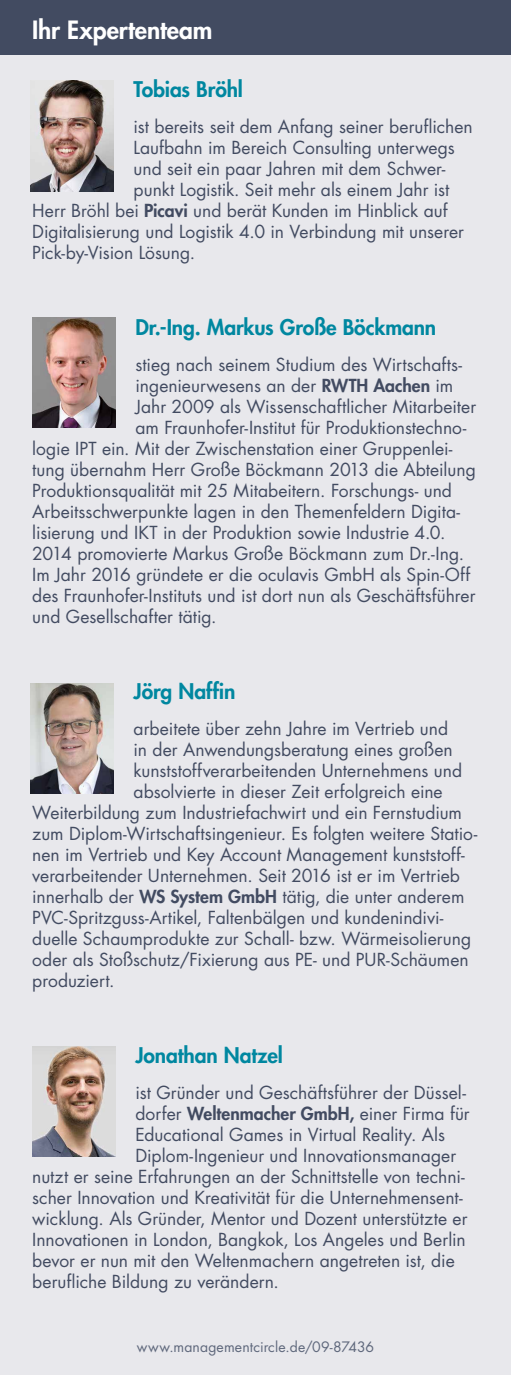
<style>
.page{position:relative;width:511px;height:1375px;background:#fff}
.page>*{position:absolute;margin:0;border:0;box-sizing:border-box;transform-origin:0 0}
.t1{font:800 24.5px "Futura Std";color:#fff}
.t2{font:800 21px "Futura Std";letter-spacing:-.005em;color:#0087a0}
.t3{font:17.5px "Futura Std";color:#424b61}
.t4{font:14px "Futura Std";letter-spacing:.01em;color:#5f687c}
.s1{font-weight:800}
</style>
<div class="page">
<div style="left:0;top:36px;width:511px;height:1338px;background:#e8e8ec"></div>
<div style="left:0;top:0;width:511px;height:55px;background:#424b61"></div>
<img style="left:30px;top:683px;width:84px;height:110px">
<img style="left:32px;top:1046px;width:84px;height:110px">
<img style="left:32px;top:317px;width:84px;height:111px">
<img style="left:30px;top:81px;width:84px;height:110px">
<h1 class="t1" style="left:32px;top:14px;width:182px">Ihr Expertenteam</h1>
<p class="t2" style="left:134px;top:76px;width:111px">Tobias Bröhl</p>
<p class="t3" style="left:134px;top:115px;width:341px">ist bereits seit dem Anfang seiner beruflichen</p>
<p class="t3" style="left:134px;top:136px;width:323px">Laufbahn im Bereich Consulting unterwegs</p>
<p class="t3" style="left:134px;top:157px;width:313px">und seit ein paar Jahren mit dem Schwer-</p>
<p class="t3" style="left:134px;top:178px;width:317px">punkt Logistik. Seit mehr als einem Jahr ist</p>
<p class="t3" style="left:32px;top:199px;width:417px">Herr Bröhl bei <span class="s1">Picavi</span> und berät Kunden im Hinblick auf</p>
<p class="t3" style="left:32px;top:220px;width:433px">Digitalisierung und Logistik 4.0 in Verbindung mit unserer</p>
<p class="t3" style="left:32px;top:241px;width:165px">Pick-by-Vision Lösung.</p>
<p class="t2" style="left:135px;top:313px;width:302px">Dr.-Ing. Markus Große Böckmann</p>
<p class="t3" style="left:135px;top:353px;width:328px">stieg nach seinem Studium des Wirtschafts-</p>
<p class="t3" style="left:135px;top:374px;width:319px">ingenieurwesens an der <span class="s1">RWTH Aachen</span> im</p>
<p class="t3" style="left:135px;top:395px;width:342px">Jahr 2009 als Wissenschaftlicher Mitarbeiter</p>
<p class="t3" style="left:135px;top:416px;width:333px">am Fraunhofer-Institut für Produktionstechno-</p>
<p class="t3" style="left:32px;top:437px;width:422px">logie IPT ein. Mit der Zwischenstation einer Gruppenlei-</p>
<p class="t3" style="left:32px;top:458px;width:445px">tung übernahm Herr Große Böckmann 2013 die Abteilung</p>
<p class="t3" style="left:32px;top:479px;width:421px">Produktionsqualität mit 25 Mitabeitern. Forschungs- und</p>
<p class="t3" style="left:32px;top:500px;width:429px">Arbeitsschwerpunkte lagen in den Themenfeldern Digita-</p>
<p class="t3" style="left:32px;top:521px;width:415px">lisierung und IKT in der Produktion sowie Industrie 4.0.</p>
<p class="t3" style="left:32px;top:542px;width:434px">2014 promovierte Markus Große Böckmann zum Dr.-Ing.</p>
<p class="t3" style="left:32px;top:563px;width:439px">Im Jahr 2016 gründete er die oculavis GmbH als Spin-Off</p>
<p class="t3" style="left:32px;top:584px;width:445px">des Fraunhofer-Instituts und ist dort nun als Geschäftsführer</p>
<p class="t3" style="left:32px;top:605px;width:186px">und Gesellschafter tätig.</p>
<p class="t2" style="left:134px;top:677px;width:103px">Jörg Naffin</p>
<p class="t3" style="left:134px;top:717px;width:316px">arbeitete über zehn Jahre im Vertrieb und</p>
<p class="t3" style="left:134px;top:738px;width:321px">in der Anwendungsberatung eines großen</p>
<p class="t3" style="left:134px;top:759px;width:330px">kunststoffverarbeitenden Unternehmens und</p>
<p class="t3" style="left:134px;top:780px;width:311px">absolvierte in dieser Zeit erfolgreich eine</p>
<p class="t3" style="left:32px;top:801px;width:431px">Weiterbildung zum Industriefachwirt und ein Fernstudium</p>
<p class="t3" style="left:32px;top:822px;width:447px">zum Diplom-Wirtschaftsingenieur. Es folgten weitere Statio-</p>
<p class="t3" style="left:32px;top:843px;width:434px">nen im Vertrieb und Key Account Management kunststoff-</p>
<p class="t3" style="left:32px;top:864px;width:429px">verarbeitender Unternehmen. Seit 2016 ist er im Vertrieb</p>
<p class="t3" style="left:32px;top:885px;width:434px">innerhalb der <span class="s1">WS System GmbH</span> tätig, die unter anderem</p>
<p class="t3" style="left:32px;top:906px;width:413px">PVC-Spritzguss-Artikel, Faltenbälgen und kundenindivi-</p>
<p class="t3" style="left:32px;top:927px;width:440px">duelle Schaumprodukte zur Schall- bzw. Wärmeisolierung</p>
<p class="t3" style="left:32px;top:948px;width:438px">oder als Stoßschutz/Fixierung aus PE- und PUR-Schäumen</p>
<p class="t3" style="left:32px;top:969px;width:84px">produziert.</p>
<p class="t2" style="left:135px;top:1041px;width:149px">Jonathan Natzel</p>
<p class="t3" style="left:135px;top:1081px;width:332px">ist Gründer und Geschäftsführer der Düssel-</p>
<p class="t3" style="left:135px;top:1102px;width:336px">dorfer <span class="s1">Weltenmacher GmbH,</span> einer Firma für</p>
<p class="t3" style="left:135px;top:1123px;width:311px">Educational Games in Virtual Reality. Als</p>
<p class="t3" style="left:135px;top:1144px;width:322px">Diplom-Ingenieur und Innovationsmanager</p>
<p class="t3" style="left:32px;top:1165px;width:434px">nutzt er seine Erfahrungen an der Schnittstelle von techni-</p>
<p class="t3" style="left:32px;top:1186px;width:432px">scher Innovation und Kreativität für die Unternehmensent-</p>
<p class="t3" style="left:32px;top:1207px;width:437px">wicklung. Als Gründer, Mentor und Dozent unterstützte er</p>
<p class="t3" style="left:32px;top:1228px;width:435px">Innovationen in London, Bangkok, Los Angeles und Berlin</p>
<p class="t3" style="left:32px;top:1249px;width:424px">bevor er nun mit den Weltenmachern angetreten ist, die</p>
<p class="t3" style="left:32px;top:1270px;width:248px">berufliche Bildung zu verändern.</p>
<p class="t4" style="left:137px;top:1337px;width:239px">www.managementcircle.de/09-87436</p>
</div>
